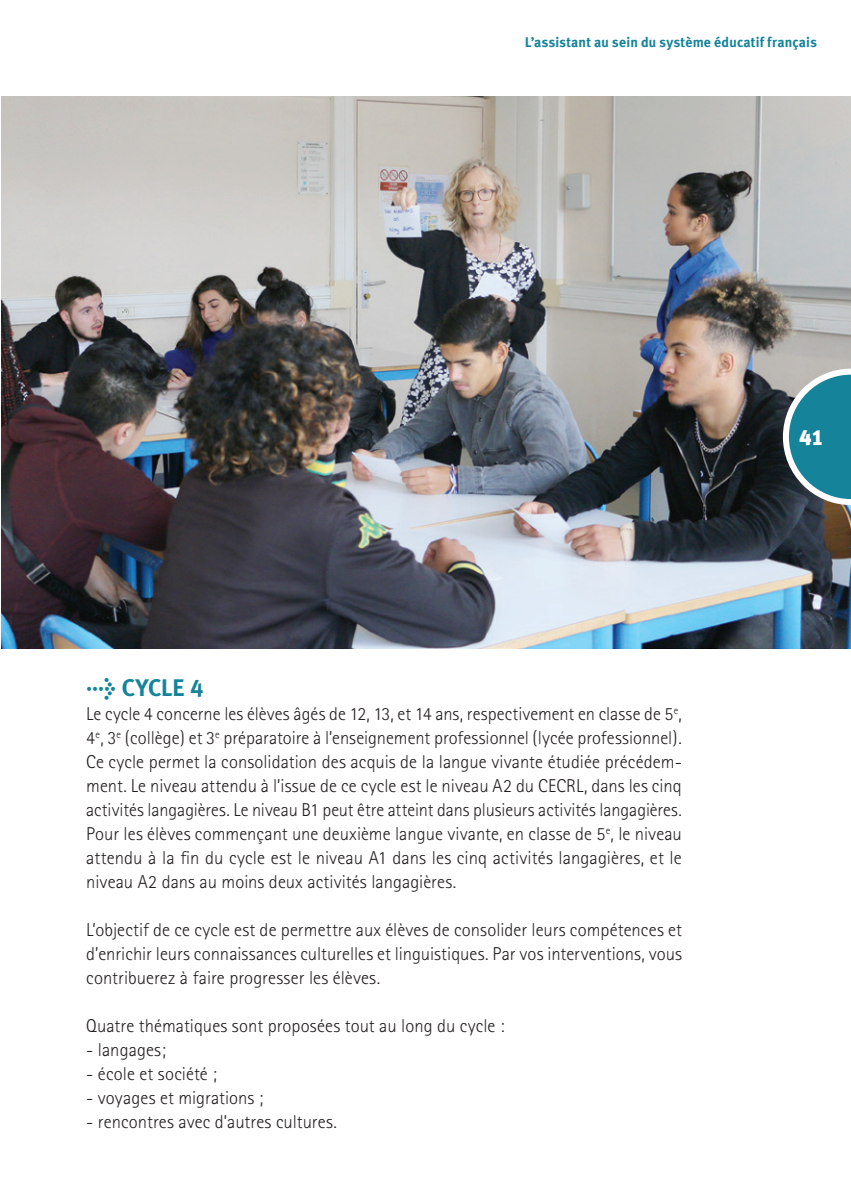
<style>
.page{position:relative;width:851px;height:1191px;background:#fff}
.page>*{position:absolute;margin:0;border:0;box-sizing:border-box;transform-origin:0 0}
.ttr2{font:700 24px "Meta Plus Lining";letter-spacing:-.01em;color:#15839a}
.txt_courant{font:900 22px "Meta Plus Lining";color:#fff}
.txt_courant-2{font:300 18.6px/24px "Rotis Sans Serif";letter-spacing:.005em;color:#231f20;text-align:justify}
.txt_courant-3{font:700 14px "Meta Plus Lining";letter-spacing:.015em;color:#15839a}
</style>
<div class="page">
<img style="left:1px;top:97px;width:849px;height:551px">
<svg style="left:782px;top:369px;width:68px;height:136px;background:#458b9b"></svg>
<p class="txt_courant-3" style="left:524px;top:34px;width:293px">L’assistant au sein du système éducatif français</p>
<p class="ttr2" style="left:86px;top:674px;width:119px">&gt; CYCLE 4</p>
<p class="txt_courant-2" style="left:86px;top:702px;width:597px">Le cycle 4 concerne les élèves âgés de 12, 13, et 14 ans, respectivement en classe de 5<sup>e</sup>,<br>4<sup>e</sup>, 3<sup>e</sup> (collège) et 3<sup>e</sup> préparatoire à l’enseignement professionnel (lycée professionnel).</p>
<p class="txt_courant-2" style="left:86px;top:750px;width:597px">Ce cycle permet la consolidation des acquis de la langue vivante étudiée précédem&shy;ment. Le niveau attendu à l’issue de ce cycle est le niveau A2 du CECRL, dans les cinq activités langagières. Le niveau B1 peut être atteint dans plusieurs activités langagières.<br>Pour les élèves commençant une deuxième langue vivante, en classe de 5<sup>e</sup>, le niveau attendu à la fin du cycle est le niveau A1 dans les cinq activités langagières, et le niveau A2 dans au moins deux activités langagières.</p>
<p class="txt_courant-2" style="left:86px;top:918px;width:597px">L’objectif de ce cycle est de permettre aux élèves de consolider leurs compétences et d’enrichir leurs connaissances culturelles et linguistiques. Par vos interventions, vous contribuerez à faire progresser les élèves.</p>
<p class="txt_courant-2" style="left:86px;top:1014px;width:420px">Quatre thématiques sont proposées tout au long du cycle :</p>
<p class="txt_courant-2" style="left:86px;top:1038px;width:81px">- langages;</p>
<p class="txt_courant-2" style="left:86px;top:1062px;width:132px">- école et société ;</p>
<p class="txt_courant-2" style="left:86px;top:1086px;width:179px">- voyages et migrations ;</p>
<p class="txt_courant-2" style="left:86px;top:1110px;width:252px">- rencontres avec d’autres cultures.</p>
<p class="txt_courant" style="left:799px;top:425px;width:26px">41</p>
</div>
